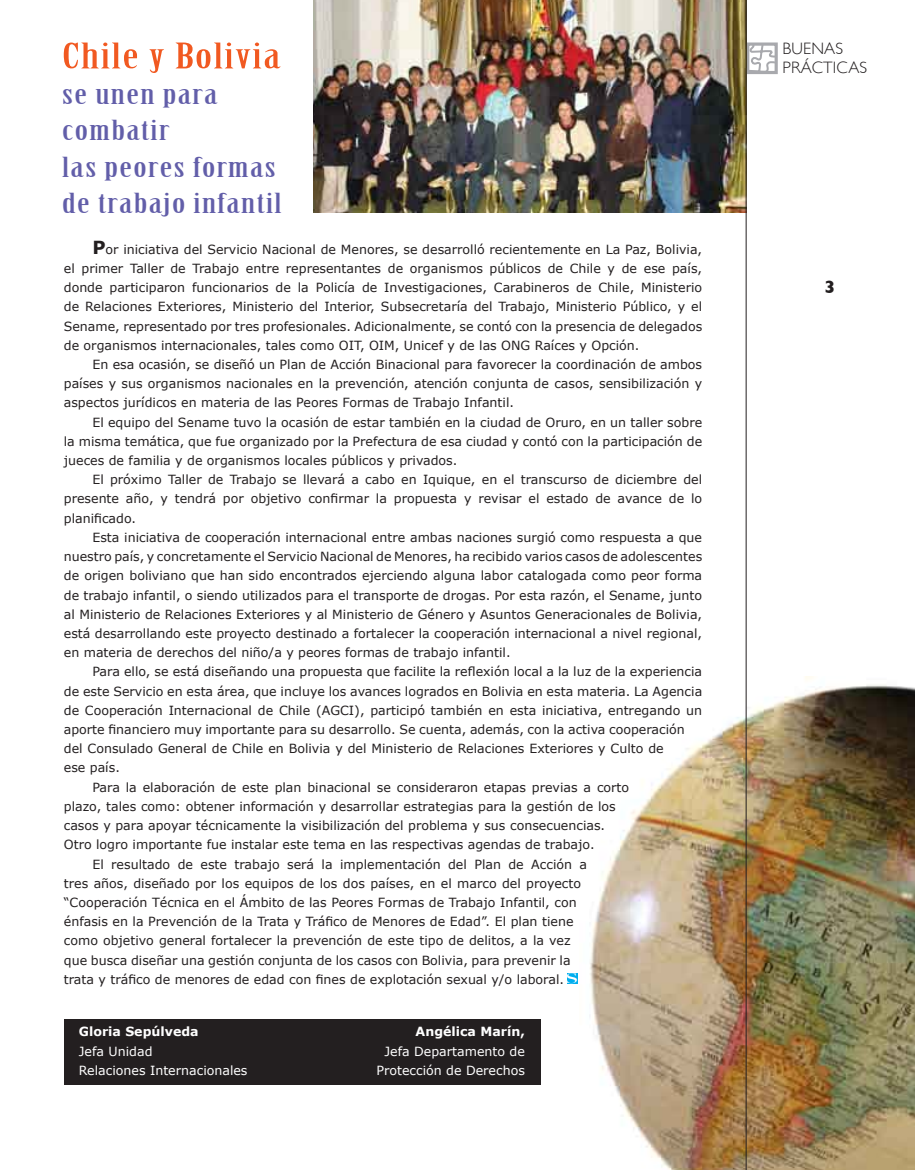
<style>
.page{position:relative;width:915px;height:1170px;background:#fff}
.page>*{position:absolute;margin:0;border:0;box-sizing:border-box;transform-origin:0 0}
.t1{font:34.5px "Birch Std";letter-spacing:.03em;color:#f15921;scale:1.7 1}
.t2{font:27px/36px "Birch Std";letter-spacing:.03em;color:#625ea9;scale:1.7 1}
.t3{font:300 16.5px/19.5px "Gill Sans";letter-spacing:.01em;color:#231f20}
.t4{font:12.6px/19.2px "Verdana";color:#231f20;text-align:justify}
.t5{font:12.6px/19.4px "Verdana";color:#fff}
.t6{font:700 12.6px "Verdana";color:#fff}
.s1{font-weight:700;font-size:18px}
.s2{font-family:"Didot";font-weight:700;font-size:13.5px;color:#fff}
</style>
<div class="page">
<svg style="left:746px;top:43px;width:31px;height:31px"></svg>
<img style="left:589px;top:676px;width:325px;height:493px">
<img style="left:313px;top:0;width:432px;height:213px">
<hr style="left:745px;top:0;width:1px;height:1169px;background:#231f20">
<div style="left:64px;top:1019px;width:476px;height:65px;background:#231f20"></div>
<div style="left:566px;top:973px;width:11px;height:10px;background:#00aeef"></div>
<h1 class="t1" style="left:62px;top:36px;width:130px">Chile y Bolivia</h1>
<h2 class="t2" style="left:62px;top:77px;width:131px">se unen para combatir<br>las peores formas de trabajo infantil</h2>
<p class="t4" style="left:64px;top:239px;width:639px;text-indent:28px"><span class="s1">P</span>or iniciativa del Servicio Nacional de Menores, se desarrolló recientemente en La Paz, Bolivia, el primer Taller de Trabajo entre representantes de organismos públicos de Chile y de ese país, donde participaron funcionarios de la Policía de Investigaciones, Carabineros de Chile, Ministerio de Relaciones Exteriores, Ministerio del Interior, Subsecretaría del Trabajo, Ministerio Público, y el Sename, representado por tres profesionales. Adicionalmente, se contó con la presencia de delegados de organismos internacionales, tales como OIT, OIM, Unicef y de las ONG Raíces y Opción.</p>
<p class="t4" style="left:64px;top:354px;width:639px;text-indent:28px">En esa ocasión, se diseñó un Plan de Acción Binacional para favorecer la coordinación de ambos países y sus organismos nacionales en la prevención, atención conjunta de casos, sensibilización y aspectos jurídicos en materia de las Peores Formas de Trabajo Infantil.</p>
<p class="t4" style="left:64px;top:412px;width:639px;text-indent:28px">El equipo del Sename tuvo la ocasión de estar también en la ciudad de Oruro, en un taller sobre la misma temática, que fue organizado por la Prefectura de esa ciudad y contó con la participación de jueces de familia y de organismos locales públicos y privados.</p>
<p class="t4" style="left:64px;top:469px;width:639px;text-indent:28px">El próximo Taller de Trabajo se llevará a cabo en Iquique, en el transcurso de diciembre del presente año, y tendrá por objetivo confirmar la propuesta y revisar el estado de avance de lo planificado.</p>
<p class="t4" style="left:64px;top:527px;width:639px;text-indent:28px">Esta iniciativa de cooperación internacional entre ambas naciones surgió como respuesta a que nuestro país, y concretamente el Servicio Nacional de Menores, ha recibido varios casos de adolescentes de origen boliviano que han sido encontrados ejerciendo alguna labor catalogada como peor forma de trabajo infantil, o siendo utilizados para el transporte de drogas. Por esta razón, el Sename, junto al Ministerio de Relaciones Exteriores y al Ministerio de Género y Asuntos Generacionales de Bolivia, está desarrollando este proyecto destinado a fortalecer la cooperación internacional a nivel regional, en materia de derechos del niño/a y peores formas de trabajo infantil.</p>
<p class="t4" style="left:92px;top:661px;width:611px">Para ello, se está diseñando una propuesta que facilite la reflexión local a la luz de la experiencia</p>
<p class="t4" style="left:64px;top:681px;width:639px">de este Servicio en esta área, que incluye los avances logrados en Bolivia en esta materia. La Agencia</p>
<p class="t4" style="left:64px;top:700px;width:639px">de Cooperación Internacional de Chile (AGCI), participó también en esta iniciativa, entregando un</p>
<p class="t4" style="left:64px;top:719px;width:622px">aporte financiero muy importante para su desarrollo. Se cuenta, además, con la activa cooperación</p>
<p class="t4" style="left:64px;top:738px;width:601px">del Consulado General de Chile en Bolivia y del Ministerio de Relaciones Exteriores y Culto de</p>
<p class="t4" style="left:64px;top:757px;width:58px">ese país.</p>
<p class="t4" style="left:92px;top:777px;width:538px">Para la elaboración de este plan binacional se consideraron etapas previas a corto</p>
<p class="t4" style="left:64px;top:796px;width:553px">plazo, tales como: obtener información y desarrollar estrategias para la gestión de los</p>
<p class="t4" style="left:64px;top:815px;width:542px">casos y para apoyar técnicamente la visibilización del problema y sus consecuencias.</p>
<p class="t4" style="left:64px;top:834px;width:532px">Otro logro importante fue instalar este tema en las respectivas agendas de trabajo.</p>
<p class="t4" style="left:92px;top:853px;width:496px">El resultado de este trabajo será la implementación del Plan de Acción a</p>
<p class="t4" style="left:64px;top:873px;width:518px">tres años, diseñado por los equipos de los dos países, en el marco del proyecto</p>
<p class="t4" style="left:64px;top:892px;width:514px">“Cooperación Técnica en el Ámbito de las Peores Formas de Trabajo Infantil, con</p>
<p class="t4" style="left:64px;top:911px;width:511px">énfasis en la Prevención de la Trata y Tráfico de Menores de Edad”. El plan tiene</p>
<p class="t4" style="left:64px;top:930px;width:508px">como objetivo general fortalecer la prevención de este tipo de delitos, a la vez</p>
<p class="t4" style="left:64px;top:949px;width:508px">que busca diseñar una gestión conjunta de los casos con Bolivia, para prevenir la</p>
<p class="t4" style="left:64px;top:969px;width:516px">trata y tráfico de menores de edad con fines de explotación sexual y/o laboral.<span class="s2">S</span></p>
<p class="t6" style="left:79px;top:1023px;width:121px">Gloria Sepúlveda</p>
<p class="t5" style="left:79px;top:1040px;width:170px">Jefa Unidad<br>Relaciones Internacionales</p>
<p class="t6" style="left:415px;top:1023px;width:111px">Angélica Marín,</p>
<p class="t5" style="left:376px;top:1040px;width:150px;text-align:right">Jefa Departamento de<br>Protección de Derechos</p>
<h3 class="t3" style="left:782px;top:39px;width:86px">BUENAS<br>PRÁCTICAS</h3>
</div>
